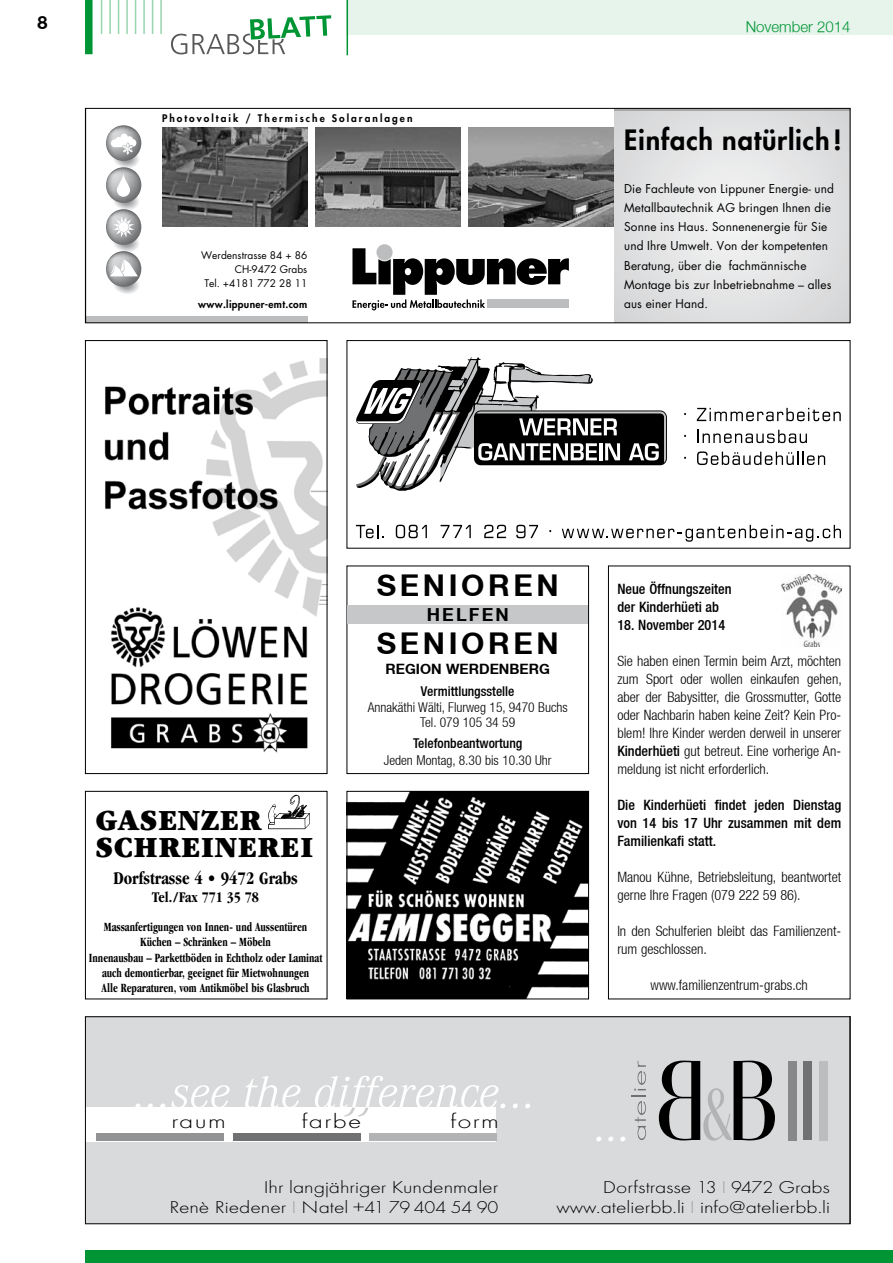
<style>
.page{position:relative;width:893px;height:1263px;background:#fff}
.page>*{position:absolute;margin:0;border:0;box-sizing:border-box;transform-origin:0 0}
.t1{font:italic 300 47.4px "Corporate A";color:#fff}
.t2{font:900 30.6px/27.5px "Garamond";letter-spacing:.02em;color:#000;scale:.92 1}
.t3{font:700 30px/57.3px "Helvetica Neue CE";color:#000}
.t4{font:800 27.3px "Futura LT";letter-spacing:.03em;color:#000}
.t5{font:300 20.7px "Function LH";letter-spacing:.05em;color:#000;scale:1.32 1}
.t6{font:700 condensed 18.3px "Garamond";color:#000;scale:.92 1}
.t7{font:700 18px "Helvetica Neue CE";color:#000}
.t8{font:300 17.85px/20.7px "Function LH";color:#000;text-align:right;scale:1.22 1}
.t9{font:700 condensed 15.3px "Garamond";color:#000;scale:.92 1}
.t10{font:300 15px "Helvetica Neue";color:#009534}
.t11{font:300 condensed 14.25px/18px "Helvetica Neue LT";color:#000}
.t12{font:500 condensed 14.25px/18px "Helvetica Neue";color:#000}
.t13{font:700 14.25px "Helvetica Neue CE";color:#000}
.t14{font:300 condensed 13.5px/15px "Helvetica Neue LT";color:#000;text-align:center}
.t15{font:500 condensed 13.5px "Helvetica Neue";color:#000}
.t16{font:700 condensed 13.05px/15.3px "Garamond";color:#000;text-align:center;scale:.83 1}
.t17{font:11.85px/19.2px "Futura LT";letter-spacing:.01em;color:#000}
.t18{font:10.2px/13.6px "Futura LT";letter-spacing:.005em;color:#000;text-align:right}
.t19{font:800 10.2px "Futura LT";letter-spacing:.2em;color:#000}
.t20{font:800 10.2px "Futura LT";letter-spacing:.03em;color:#000}
.s1{font-family:"Helvetica Neue";font-weight:500}
.s2{color:#9c9e9f}
</style>
<div class="page">
<svg style="left:268px;top:795px;width:42px;height:34px"></svg>
<div style="left:85px;top:791px;width:242px;height:208px;border:1px solid #000"></div>
<img style="left:104px;top:358px;width:221px;height:395px">
<div style="left:85px;top:340px;width:242px;height:434px;border:1px solid #000"></div>
<img style="left:349px;top:793px;width:238px;height:204px">
<div style="left:347px;top:791px;width:242px;height:208px;border:1px solid #000"></div>
<div style="left:87px;top:1018px;width:761px;height:204px;background:#d9dadb"></div>
<div style="left:819px;top:1061px;width:9px;height:79px;background:#bbbdbe"></div>
<div style="left:804px;top:1061px;width:8px;height:79px;background:#707172"></div>
<div style="left:788px;top:1061px;width:9px;height:79px;background:#87888a"></div>
<svg style="left:631px;top:1060px;width:15px;height:80px"></svg>
<svg style="left:659px;top:1060px;width:116px;height:80px;background:#939494"></svg>
<svg style="left:136px;top:1103px;width:4px;height:5px"></svg>
<svg style="left:148px;top:1103px;width:5px;height:5px"></svg>
<svg style="left:160px;top:1103px;width:5px;height:5px"></svg>
<svg style="left:171px;top:1085px;width:59px;height:23px"></svg>
<svg style="left:245px;top:1076px;width:55px;height:32px"></svg>
<svg style="left:513px;top:1103px;width:5px;height:5px"></svg>
<svg style="left:525px;top:1103px;width:5px;height:5px"></svg>
<div style="left:85px;top:1108px;width:411px;height:34px;background:#fff"></div>
<svg style="left:315px;top:1076px;width:190px;height:40px"></svg>
<div style="left:97px;top:1133px;width:127px;height:8px;background:#929395"></div>
<div style="left:233px;top:1133px;width:128px;height:8px;background:#707172"></div>
<div style="left:369px;top:1133px;width:128px;height:8px;background:#b1b3b4"></div>
<div style="left:85px;top:1016px;width:765px;height:208px;border:1px solid #000"></div>
<div style="left:347px;top:566px;width:242px;height:208px;border:1px solid #000"></div>
<div style="left:347px;top:605px;width:241px;height:18px;background:#c6c7c8"></div>
<svg style="left:87px;top:110px;width:761px;height:211px"></svg>
<img style="left:162px;top:127px;width:146px;height:99px">
<img style="left:315px;top:127px;width:146px;height:99px">
<div style="left:85px;top:108px;width:765px;height:215px;border:1px solid #000"></div>
<svg style="left:356px;top:525px;width:27px;height:13px"></svg>
<svg style="left:396px;top:525px;width:31px;height:13px"></svg>
<svg style="left:441px;top:525px;width:30px;height:13px"></svg>
<svg style="left:484px;top:525px;width:22px;height:13px"></svg>
<svg style="left:516px;top:525px;width:22px;height:13px"></svg>
<svg style="left:562px;top:525px;width:279px;height:17px"></svg>
<svg style="left:697px;top:408px;width:144px;height:13px"></svg>
<svg style="left:697px;top:430px;width:110px;height:13px"></svg>
<svg style="left:697px;top:451px;width:128px;height:14px"></svg>
<svg style="left:356px;top:357px;width:311px;height:134px"></svg>
<div style="left:347px;top:340px;width:503px;height:209px;border:1px solid #000"></div>
<div style="left:608px;top:566px;width:242px;height:433px;border:1px solid #000"></div>
<img style="left:782px;top:575px;width:59px;height:71px">
<div style="left:85px;top:1250px;width:808px;height:13px;background:#009534"></div>
<div style="left:347px;top:0;width:546px;height:34px;background:#e6f4eb"></div>
<div style="left:85px;top:0;width:8px;height:54px;background:#009534"></div>
<hr style="left:101px;top:0;width:1px;height:34px;background:#99d5ae">
<hr style="left:109px;top:0;width:2px;height:34px;background:#99d5ae">
<hr style="left:118px;top:0;width:1px;height:34px;background:#99d5ae">
<hr style="left:126px;top:0;width:2px;height:34px;background:#99d5ae">
<hr style="left:135px;top:0;width:1px;height:34px;background:#99d5ae">
<hr style="left:143px;top:0;width:2px;height:34px;background:#99d5ae">
<hr style="left:152px;top:0;width:1px;height:34px;background:#99d5ae">
<hr style="left:160px;top:0;width:2px;height:34px;background:#99d5ae">
<hr style="left:347px;top:0;width:1px;height:55px;background:#009534">
<svg style="left:171px;top:15px;width:160px;height:39px"></svg>
<p class="t7" style="left:38px;top:12px;width:12px">8</p>
<p class="t10" style="left:746px;top:18px;width:106px">November 2014</p>
<p class="t19" style="left:162px;top:111px;width:252px">Photovoltaik / Thermische Solaranlagen</p>
<p class="t18" style="left:201px;top:249px;width:108px">Werdenstrasse 84 + 86<br>CH-9472 Grabs<br>Tel. +4181 772 28 11</p>
<p class="t20" style="left:198px;top:297px;width:110px">www.lippuner-emt.com</p>
<h3 class="t4" style="left:624px;top:121px;width:219px">Einfach natürlich!</h3>
<p class="t17" style="left:624px;top:179px;width:211px">Die Fachleute von Lippuner Energie- und Metallbautechnik AG bringen Ihnen die Sonne ins Haus. Sonnenenergie für Sie und Ihre Umwelt. Von der kompetenten Beratung, über die fachmännische Montage bis zur Inbetriebnahme – alles aus einer Hand.</p>
<h2 class="t2" style="left:95px;top:806px;width:239px">GASENZER<br>SCHREINEREI</h2>
<p class="t6" style="left:113px;top:867px;width:202px">Dorfstrasse 4 • 9472 Grabs</p>
<p class="t9" style="left:152px;top:888px;width:118px">Tel./Fax 771 35 78</p>
<p class="t16" style="left:89px;top:919px;width:283px">Massanfertigungen von Innen- und Aussentüren Küchen – Schränken – Möbeln<br>Innenausbau – Parkettböden in Echtholz oder Laminat auch demontierbar, geeignet für Mietwohnungen<br>Alle Reparaturen, vom Antikmöbel bis Glasbruch</p>
<h3 class="t3" style="left:377px;top:557px;width:24px">SENIOREN<br>SENIOREN</h3>
<p class="t13" style="left:386px;top:660px;width:40px">REGION</p>
<p class="t13" style="left:446px;top:660px;width:12px">WERDENBER</p>
<p class="t13" style="left:539px;top:660px;width:12px">G</p>
<p class="t15" style="left:421px;top:683px;width:95px">Vermittlungsstelle</p>
<p class="t14" style="left:368px;top:700px;width:202px">Annakäthi Wälti, Flurweg 15, 9470 Buchs<br>Tel. 079 105 34 59</p>
<p class="t15" style="left:413px;top:735px;width:111px">Telefonbeantwortung</p>
<p class="t14" style="left:384px;top:752px;width:169px">Jeden Montag, 8.30 bis 10.30 Uhr</p>
<p class="t7" style="left:427px;top:603px;width:14px">HEL</p>
<p class="t7" style="left:469px;top:603px;width:27px">FEN</p>
<h3 class="t5" style="left:171px;top:1110px;width:43px">raum</h3>
<h3 class="t5" style="left:302px;top:1110px;width:47px">farbe</h3>
<h3 class="t5" style="left:450px;top:1110px;width:38px">form</h3>
<p class="t12" style="left:617px;top:580px;width:116px">Neue Öffnungszeiten der Kinderhüeti ab</p>
<p class="t12" style="left:617px;top:616px;width:109px">18. November 2014</p>
<p class="t11" style="left:617px;top:652px;width:226px;text-align:justify">Sie haben einen Termin beim Arzt, möchten zum Sport oder wollen einkaufen gehen, aber der Babysitter, die Grossmutter, Gotte oder Nachbarin haben keine Zeit? Kein Pro&shy;blem! Ihre Kinder werden derweil in unserer <span class="s1">Kinderhüeti</span> gut betreut. Eine vorherige An&shy;meldung ist nicht erforderlich.</p>
<p class="t12" style="left:617px;top:796px;width:225px;text-align:justify">Die Kinderhüeti findet jeden Dienstag von 14 bis 17 Uhr zusammen mit dem Familienkafi statt.</p>
<p class="t11" style="left:617px;top:868px;width:225px">Manou Kühne, Betriebsleitung, beantwortet gerne Ihre Fragen (079 222 59 86).</p>
<p class="t11" style="left:617px;top:922px;width:225px">In den Schulferien bleibt das Familienzent&shy;rum geschlossen.</p>
<p class="t11" style="left:651px;top:976px;width:159px">www.familienzentrum-grabs.ch</p>
<p class="t8" style="left:169px;top:1177px;width:271px">Ihr langjähriger Kundenmaler<br>Renè Riedener <span class="s2">I</span> Natel +41 79 404 54 90</p>
<h1 class="t1" style="left:595px;top:1098px;width:38px">...</h1>
<p class="t8" style="left:556px;top:1177px;width:226px">Dorfstrasse 13 <span class="s2">I</span> 9472 Grabs www.atelierbb.li <span class="s2">I</span> info@atelierbb.li</p>
</div>
